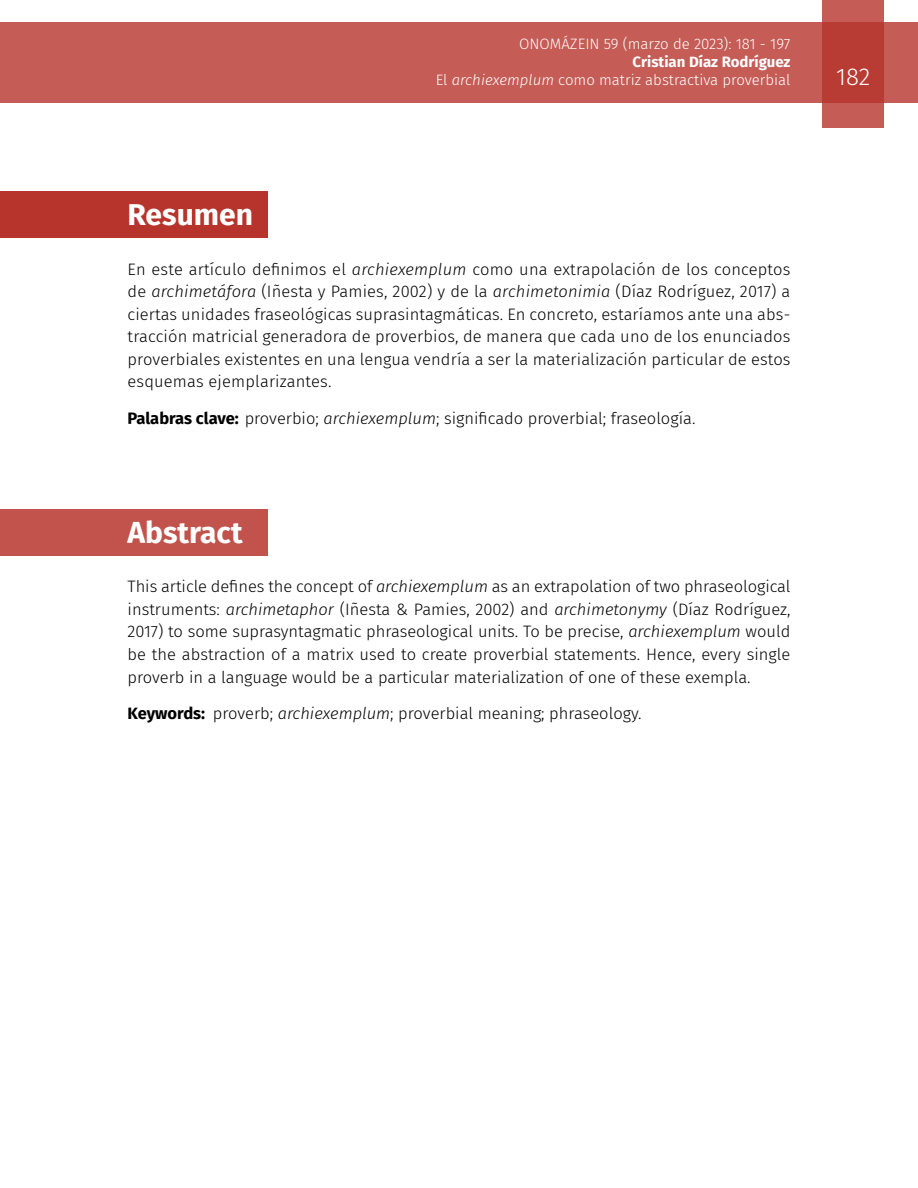
<style>
.page{position:relative;width:918px;height:1188px;background:#fff}
.page>*{position:absolute;margin:0;border:0;box-sizing:border-box;transform-origin:0 0}
.t1{font:700 30px "Fira Sans";color:#fff}
.t2{font:300 24px "Fira Sans";color:#fff}
.t3{font:300 16.5px/22.5px "Fira Sans";color:#000;text-align:justify}
.t4{font:300 15px/18px "Fira Sans";color:#fff;text-align:right}
.s1{font-weight:700}
.s2{font-style:italic}
</style>
<div class="page">
<div style="left:0;top:23px;width:918px;height:80px;background:#c55c56"></div>
<svg style="left:822px;top:0;width:62px;height:128px;background:#bd4740"></svg>
<div style="left:0;top:191px;width:268px;height:47px;background:#b7342c"></div>
<div style="left:0;top:509px;width:268px;height:47px;background:#c2534c"></div>
<h1 class="t1" style="left:128px;top:190px;width:127px">Resumen</h1>
<p class="t4" style="left:519px;top:35px;width:273px">ONOMÁZEIN 59 (marzo de 2023): 181 - 197</p>
<p class="t4" style="left:436px;top:53px;width:356px"><span class="s1">Cristian Díaz Rodríguez<br></span>El <span class="s2">archiexemplum</span> como matriz abstractiva proverbial</p>
<p class="t3" style="left:128px;top:258px;width:665px">En este artículo definimos el <span class="s2">archiexemplum</span> como una extrapolación de los conceptos de <span class="s2">archimetáfora</span> (Iñesta y Pamies, 2002) y de la <span class="s2">archimetonimia</span> (Díaz Rodríguez, 2017) a ciertas unidades fraseológicas suprasintagmáticas. En concreto, estaríamos ante una abs&shy;tracción matricial generadora de proverbios, de manera que cada uno de los enunciados proverbiales existentes en una lengua vendría a ser la materialización particular de estos esquemas ejemplarizantes.</p>
<p class="t3" style="left:128px;top:407px;width:569px"><span class="s1">Palabras clave:</span> proverbio; <span class="s2">archiexemplum</span>; significado proverbial; fraseología.</p>
<h1 class="t1" style="left:128px;top:507px;width:117px">Abstract</h1>
<p class="t3" style="left:128px;top:575px;width:665px">This article defines the concept of <span class="s2">archiexemplum</span> as an extrapolation of two phraseological instruments: <span class="s2">archimetaphor</span> (Iñesta &amp; Pamies, 2002) and <span class="s2">archimetonymy</span> (Díaz Rodríguez, 2017) to some suprasyntagmatic phraseological units. To be precise, <span class="s2">archiexemplum</span> would be the abstraction of a matrix used to create proverbial statements. Hence, every single proverb in a language would be a particular materialization of one of these exempla.</p>
<p class="t3" style="left:128px;top:702px;width:515px"><span class="s1">Keywords:</span> proverb; <span class="s2">archiexemplum</span>; proverbial meaning; phraseology.</p>
<h2 class="t2" style="left:836px;top:60px;width:36px">182</h2>
</div>
